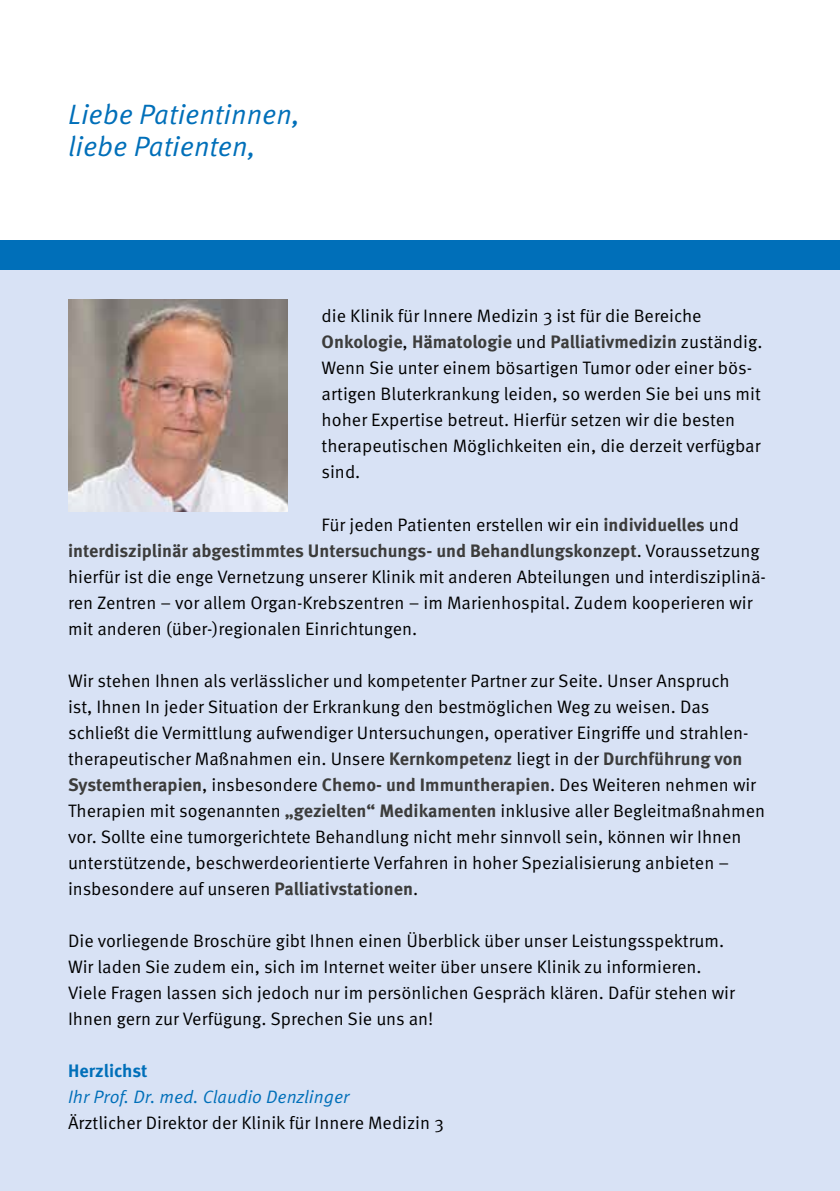
<style>
.page{position:relative;width:840px;height:1191px;background:#fff}
.page>*{position:absolute;margin:0;border:0;box-sizing:border-box;transform-origin:0 0}
.t1{font:italic 28px/32px "Meta Pro";color:#006fb9}
.t2{font:18px/26px "Meta Pro";color:#000}
.t3{font:italic 18px "Meta Pro";color:#006fb9}
.t4{font:700 18px "Meta Pro";color:#006fb9}
.s1{font-weight:700;color:#3c3c3b}
</style>
<div class="page">
<div style="left:0;top:256px;width:839px;height:935px;background:#d8e2f5"></div>
<img style="left:68px;top:300px;width:219px;height:211px">
<div style="left:0;top:240px;width:839px;height:29px;background:#006fb9"></div>
<h1 class="t1" style="left:68px;top:100px;width:233px">Liebe Patientinnen, liebe Patienten,</h1>
<p class="t2" style="left:321px;top:303px;width:442px">die Klinik für Innere Medizin 3 ist für die Bereiche <span class="s1">Onkologie</span>, <span class="s1">Hämatologie</span> und <span class="s1">Palliativmedizin</span> zuständig.<br>Wenn Sie unter einem bösartigen Tumor oder einer bös&shy;artigen Bluterkrankung leiden, so werden Sie bei uns mit hoher Expertise betreut. Hierfür setzen wir die besten therapeutischen Möglichkeiten ein, die derzeit verfügbar sind.</p>
<p class="t2" style="left:68px;top:511px;width:699px;text-indent:253px">Für jeden Patienten erstellen wir ein <span class="s1">individuelles</span> und <span class="s1">interdisziplinär abgestimmtes Untersuchungs- und Behandlungskonzept</span>. Voraussetzung hierfür ist die enge Vernetzung unserer Klinik mit anderen Abteilungen und interdisziplinä&shy;ren Zentren – vor allem Organ-Krebszentren – im Marienhospital. Zudem kooperieren wir mit anderen (über-)regionalen Einrichtungen.</p>
<p class="t2" style="left:68px;top:667px;width:698px">Wir stehen Ihnen als verlässlicher und kompetenter Partner zur Seite. Unser Anspruch<br>ist, Ihnen In jeder Situation der Erkrankung den bestmöglichen Weg zu weisen. Das schließt die Vermittlung aufwendiger Untersuchungen, operativer Eingriffe und strahlen&shy;therapeutischer Maßnahmen ein. Unsere <span class="s1">Kernkompetenz</span> liegt in der <span class="s1">Durchführung von Systemtherapien</span>, insbesondere <span class="s1">Chemo- und Immuntherapien</span>. Des Weiteren nehmen wir Therapien mit sogenannten <span class="s1">„gezielten“ Medikamenten</span> inklusive aller Begleitmaßnahmen vor. Sollte eine tumorgerichtete Behandlung nicht mehr sinnvoll sein, können wir Ihnen unterstützende, beschwerdeorientierte Verfahren in hoher Spezialisierung anbieten – insbesondere auf unseren <span class="s1">Palliativstationen</span>.</p>
<p class="t2" style="left:68px;top:927px;width:668px">Die vorliegende Broschüre gibt Ihnen einen Überblick über unser Leistungsspektrum.<br>Wir laden Sie zudem ein, sich im Internet weiter über unsere Klinik zu informieren.<br>Viele Fragen lassen sich jedoch nur im persönlichen Gespräch klären. Dafür stehen wir Ihnen gern zur Verfügung. Sprechen Sie uns an!</p>
<p class="t4" style="left:68px;top:1059px;width:81px">Herzlichst</p>
<p class="t3" style="left:68px;top:1085px;width:283px">Ihr Prof. Dr. med. Claudio Denzlinger</p>
<p class="t2" style="left:68px;top:1109px;width:377px">Ärztlicher Direktor der Klinik für Innere Medizin 3</p>
</div>
